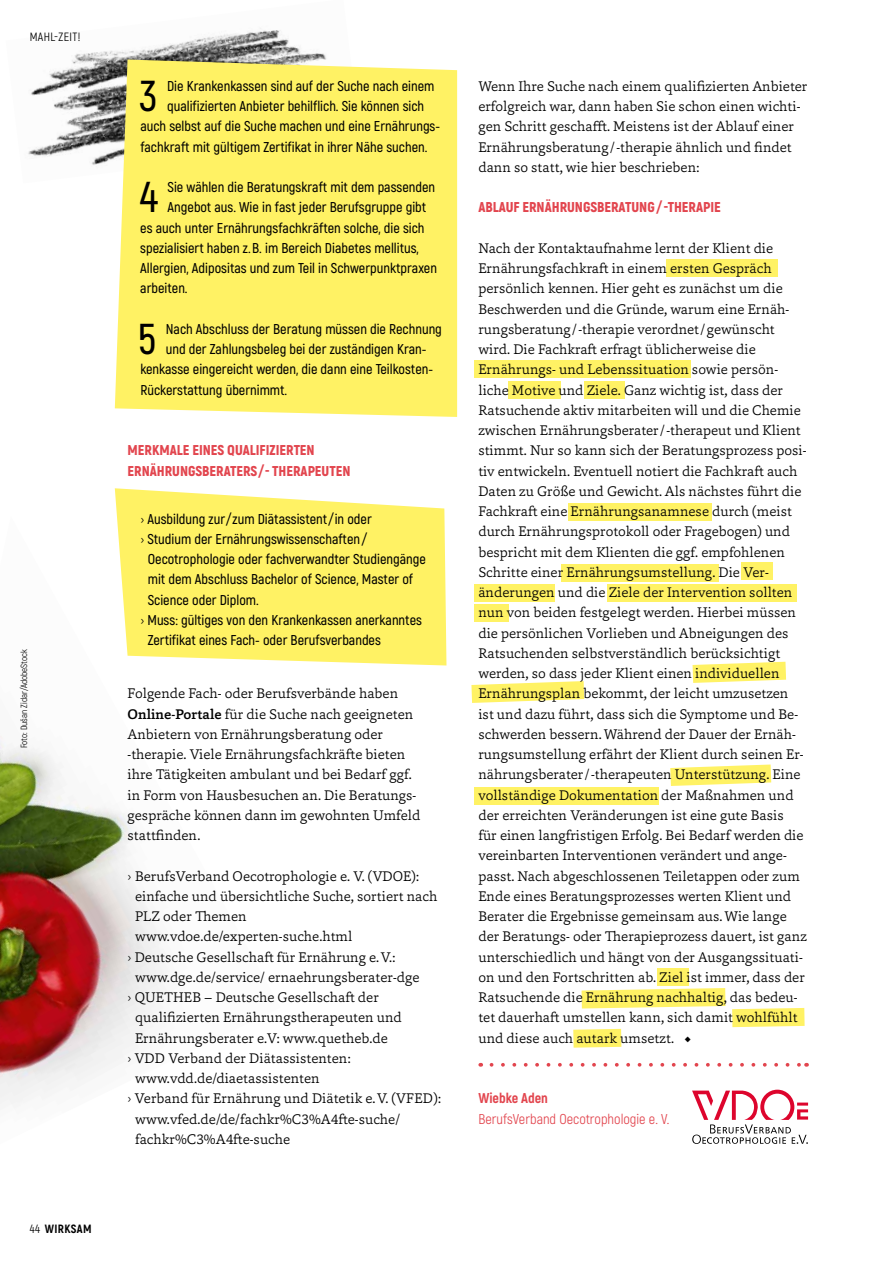
<style>
.page{position:relative;width:893px;height:1263px;background:#fff}
.page>*{position:absolute;margin:0;border:0;box-sizing:border-box;transform-origin:0 0}
.t1{font:600 43.2px "Akrobat";color:#000}
.t2{font:300 14.25px/20.2px "Capita";color:#000}
.t3{font:600 14.25px "Akrobat";color:#000}
.t4{font:900 14.25px/20.2px "Akrobat";color:#e2454e}
.t5{font:14.25px "Akrobat";color:#e2454e}
.t6{font:800 14.25px "Akrobat";color:#e2454e}
.t7{font:12px "Akrobat";letter-spacing:.03em;color:#000}
.t8{font:800 12px "Akrobat";letter-spacing:.03em;color:#000}
.t9{font:9px "Akrobat";color:#000}
.s1{font-weight:400}
.s2{font-weight:500}
.s3{font-family:"Akrobat";font-weight:400}
.s4{font-family:"Minion Pro";font-weight:400}
</style>
<div class="page">
<img style="left:0;top:736px;width:165px;height:368px">
<div style="left:667px;top:259px;width:111px;height:18px;background:#fff264"></div>
<div style="left:568px;top:503px;width:143px;height:18px;background:#fff264"></div>
<svg style="left:692px;top:662px;width:94px;height:21px;background:#fff37b"></svg>
<svg style="left:471px;top:681px;width:113px;height:22px;background:#fff481"></svg>
<svg style="left:670px;top:764px;width:101px;height:22px;background:#fff481"></svg>
<div style="left:475px;top:787px;width:184px;height:18px;background:#fff264"></div>
<div style="left:657px;top:968px;width:31px;height:18px;background:#fff264"></div>
<svg style="left:732px;top:1008px;width:73px;height:19px"></svg>
<img style="left:28px;top:28px;width:299px;height:137px">
<svg style="left:582px;top:988px;width:143px;height:20px;background:#fff374"></svg>
<svg style="left:573px;top:1029px;width:48px;height:19px"></svg>
<div style="left:561px;top:563px;width:158px;height:18px;background:#fff264"></div>
<div style="left:741px;top:562px;width:31px;height:18px;background:#fff264"></div>
<div style="left:474px;top:584px;width:81px;height:18px;background:#fff264"></div>
<div style="left:474px;top:604px;width:35px;height:18px;background:#fff264"></div>
<div style="left:607px;top:584px;width:189px;height:18px;background:#fff264"></div>
<div style="left:509px;top:381px;width:52px;height:18px;background:#fff264"></div>
<div style="left:584px;top:381px;width:40px;height:18px;background:#fff264"></div>
<div style="left:474px;top:360px;width:217px;height:18px;background:#fff264"></div>
<svg style="left:115px;top:488px;width:331px;height:177px;background:#fff374"></svg>
<div style="left:115px;top:60px;width:342px;height:357px;background:#fff264"></div>
<svg style="left:491px;top:1063px;width:309px;height:4px"></svg>
<svg style="left:692px;top:1090px;width:116px;height:54px"></svg>
<p class="t7" style="left:30px;top:29px;width:52px">MAHL-ZEIT!</p>
<p class="t9" style="left:19px;top:748px;width:101px;rotate:-90deg">Foto: Dušan Zidar/AdobeStock</p>
<p class="t8" style="left:30px;top:1221px;width:63px"><span class="s1">44</span> WIRKSAM</p>
<h1 class="t1" style="left:140px;top:70px;width:19px">3</h1>
<p class="t3" style="left:167px;top:77px;width:269px">Die Krankenkassen sind auf der Suche nach einem</p>
<p class="t3" style="left:167px;top:97px;width:259px">qualifizierten Anbieter behilflich. Sie können sich</p>
<p class="t3" style="left:140px;top:118px;width:301px">auch selbst auf die Suche machen und eine Ernährungs-</p>
<p class="t3" style="left:140px;top:138px;width:289px">fachkraft mit gültigem Zertifikat in ihrer Nähe suchen.</p>
<h1 class="t1" style="left:140px;top:171px;width:20px">4</h1>
<p class="t3" style="left:168px;top:178px;width:269px">Sie wählen die Beratungskraft mit dem passenden</p>
<p class="t3" style="left:168px;top:199px;width:260px">Angebot aus. Wie in fast jeder Berufsgruppe gibt</p>
<p class="t3" style="left:140px;top:219px;width:286px">es auch unter Ernährungsfachkräften solche, die sich</p>
<p class="t3" style="left:140px;top:239px;width:280px">spezialisiert haben z.B. im Bereich Diabetes mellitus,</p>
<p class="t3" style="left:140px;top:259px;width:298px">Allergien, Adipositas und zum Teil in Schwerpunktpraxen</p>
<p class="t3" style="left:140px;top:280px;width:49px">arbeiten.</p>
<h1 class="t1" style="left:138px;top:313px;width:19px">5</h1>
<p class="t3" style="left:166px;top:320px;width:278px">Nach Abschluss der Beratung müssen die Rechnung</p>
<p class="t3" style="left:166px;top:340px;width:262px">und der Zahlungsbeleg bei der zuständigen Kran-</p>
<p class="t3" style="left:140px;top:361px;width:294px">kenkasse eingereicht werden, die dann eine Teilkosten-</p>
<p class="t3" style="left:140px;top:381px;width:148px">Rückerstattung übernimmt.</p>
<p class="t4" style="left:128px;top:440px;width:224px">MERKMALE EINES QUALIFIZIERTEN<br>ERNÄHRUNGSBERATERS/- THERAPEUTEN</p>
<p class="t3" style="left:140px;top:510px;width:233px"><span class="s1">›</span> Ausbildung zur/zum Diätassistent/in oder</p>
<p class="t3" style="left:140px;top:530px;width:229px"><span class="s1">›</span> Studium der Ernährungswissenschaften/</p>
<p class="t3" style="left:148px;top:550px;width:280px">Oecotrophologie oder fachverwandter Studiengänge</p>
<p class="t3" style="left:148px;top:571px;width:267px">mit dem Abschluss Bachelor of Science, Master of</p>
<p class="t3" style="left:148px;top:591px;width:113px">Science oder Diplom.</p>
<p class="t3" style="left:140px;top:611px;width:283px"><span class="s1">›</span> Muss: gültiges von den Krankenkassen anerkanntes</p>
<p class="t3" style="left:148px;top:631px;width:235px">Zertifikat eines Fach- oder Berufsverbandes</p>
<p class="t2" style="left:128px;top:683px;width:294px">Folgende Fach- oder Berufsverbände haben <span class="s2">Online-Portale</span> für die Suche nach geeigneten Anbietern von Ernährungsberatung oder -therapie. Viele Ernährungsfachkräfte bieten ihre Tätigkeiten ambulant und bei Bedarf ggf. in Form von Hausbesuchen an. Die Beratungs&shy;gespräche können dann im gewohnten Umfeld stattfinden.</p>
<p class="t2" style="left:128px;top:865px;width:293px"><span class="s3">›</span> BerufsVerband Oecotrophologie e. V. (VDOE):</p>
<p class="t2" style="left:135px;top:886px;width:304px">einfache und übersichtliche Suche, sortiert nach</p>
<p class="t2" style="left:135px;top:906px;width:113px">PLZ oder Themen</p>
<p class="t2" style="left:135px;top:926px;width:219px">www.vdoe.de/experten-suche.html</p>
<p class="t2" style="left:128px;top:946px;width:269px"><span class="s3">›</span> Deutsche Gesellschaft für Ernährung e.V.:</p>
<p class="t2" style="left:135px;top:967px;width:286px">www.dge.de/service/ ernaehrungsberater-dge</p>
<p class="t2" style="left:128px;top:987px;width:253px"><span class="s3">›</span> QUETHEB – Deutsche Gesellschaft der</p>
<p class="t2" style="left:135px;top:1007px;width:268px">qualifizierten Ernährungstherapeuten und</p>
<p class="t2" style="left:135px;top:1027px;width:254px">Ernährungsberater e.V: www.quetheb.de</p>
<p class="t2" style="left:128px;top:1048px;width:225px"><span class="s3">›</span> VDD Verband der Diätassistenten:</p>
<p class="t2" style="left:135px;top:1068px;width:186px">www.vdd.de/diaetassistenten</p>
<p class="t2" style="left:128px;top:1088px;width:315px"><span class="s3">›</span> Verband für Ernährung und Diätetik e.V. (VFED):</p>
<p class="t2" style="left:135px;top:1108px;width:267px">www.vfed.de/de/fachkr%C3%A4fte-suche/</p>
<p class="t2" style="left:135px;top:1129px;width:157px">fachkr%C3%A4fte-suche</p>
<p class="t2" style="left:478px;top:76px;width:331px">Wenn Ihre Suche nach einem qualifizierten Anbieter erfolgreich war, dann haben Sie schon einen wichti&shy;gen Schritt geschafft. Meistens ist der Ablauf einer Ernährungsberatung/-therapie ähnlich und findet dann so statt, wie hier beschrieben:</p>
<p class="t4" style="left:478px;top:197px;width:244px">ABLAUF ERNÄHRUNGSBERATUNG/-THERAPIE</p>
<p class="t2" style="left:478px;top:238px;width:330px">Nach der Kontaktaufnahme lernt der Klient die Ernährungsfachkraft in einem ersten Gespräch persönlich kennen. Hier geht es zunächst um die Beschwerden und die Gründe, warum eine Ernäh&shy;rungsberatung/-therapie verordnet/gewünscht wird. Die Fachkraft erfragt üblicherweise die Ernährungs- und Lebenssituation sowie persön&shy;liche Motive und Ziele. Ganz wichtig ist, dass der Ratsuchende aktiv mitarbeiten will und die Chemie zwischen Ernährungsberater/-therapeut und Klient stimmt. Nur so kann sich der Beratungsprozess posi&shy;tiv entwickeln. Eventuell notiert die Fachkraft auch Daten zu Größe und Gewicht. Als nächstes führt die Fachkraft eine Ernährungsanamnese durch (meist durch Ernährungsprotokoll oder Fragebogen) und bespricht mit dem Klienten die ggf. empfohlenen Schritte einer Ernährungsumstellung. Die Ver&shy;änderungen und die Ziele der Intervention sollten nun von beiden festgelegt werden. Hierbei müssen die persönlichen Vorlieben und Abneigungen des Ratsuchenden selbstverständlich berücksichtigt werden, so dass jeder Klient einen individuellen Ernährungsplan bekommt, der leicht umzusetzen ist und dazu führt, dass sich die Symptome und Be&shy;schwerden bessern. Während der Dauer der Ernäh&shy;rungsumstellung erfährt der Klient durch seinen Er&shy;nährungsberater/-therapeuten Unterstützung. Eine vollständige Dokumentation der Maßnahmen und der erreichten Veränderungen ist eine gute Basis<br>für einen langfristigen Erfolg. Bei Bedarf werden die vereinbarten Interventionen verändert und ange&shy;passt. Nach abgeschlossenen Teiletappen oder zum Ende eines Beratungsprozesses werten Klient und Berater die Ergebnisse gemeinsam aus. Wie lange der Beratungs- oder Therapieprozess dauert, ist ganz unterschiedlich und hängt von der Ausgangssituati&shy;on und den Fortschritten ab. Ziel ist immer, dass der Ratsuchende die Ernährung nachhaltig, das bedeu&shy;tet dauerhaft umstellen kann, sich damit wohlfühlt und diese auch autark umsetzt. <span class="s4">◆</span></p>
<p class="t6" style="left:478px;top:1089px;width:71px">Wiebke Aden</p>
<p class="t5" style="left:478px;top:1110px;width:192px">BerufsVerband Oecotrophologie e. V.</p>
</div>
